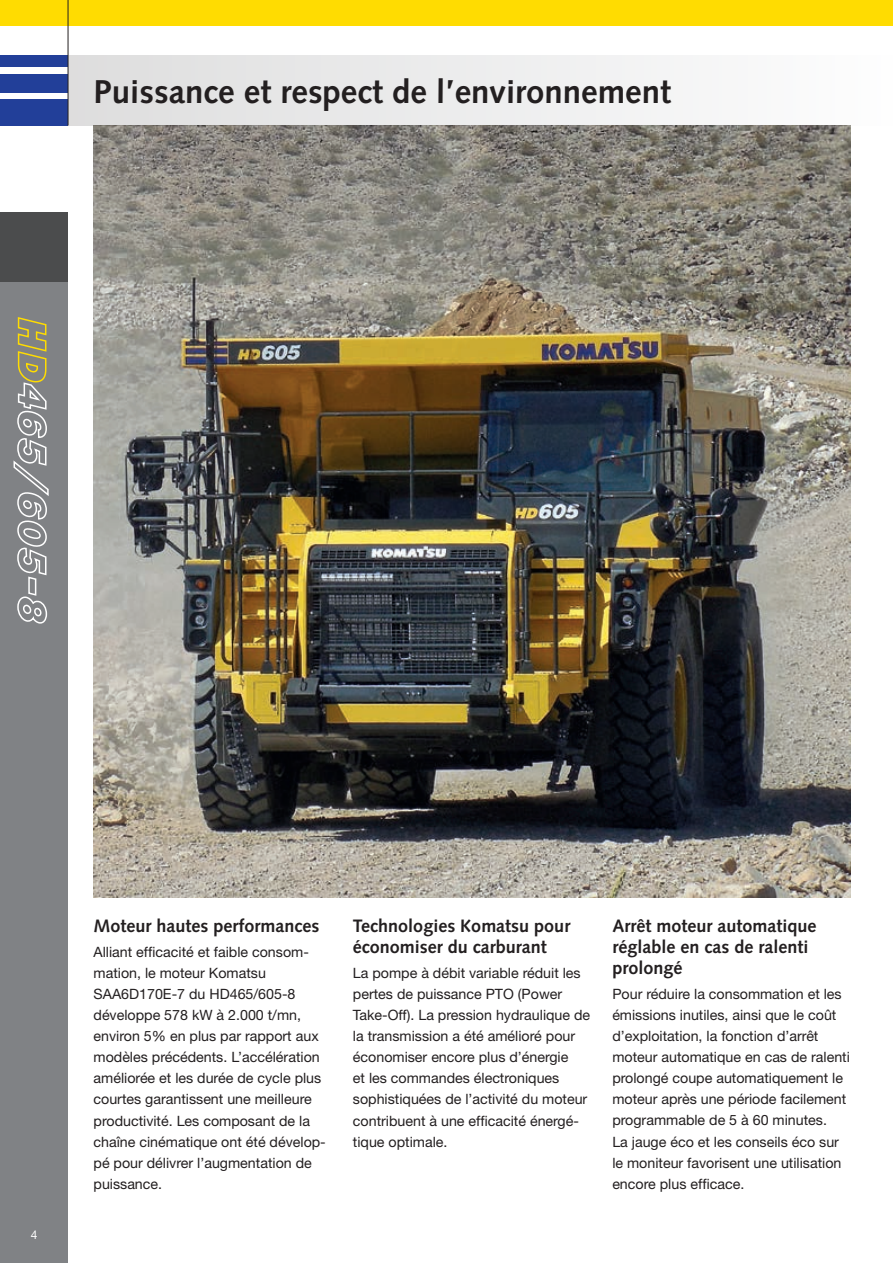
<style>
.page{position:relative;width:893px;height:1263px;background:#fff}
.page>*{position:absolute;margin:0;border:0;box-sizing:border-box;transform-origin:0 0}
.t1{font:700 33px "Syntax LTCE";color:#231f20}
.t2{font:700 18px/21px "Syntax LTCE";color:#231f20}
.t3{font:14.25px/21px "Helvetica Neue LT Pro";color:#231f20}
.t4{font:12px "Helvetica Neue LT Pro";color:#fff}
</style>
<div class="page">
<img style="left:94px;top:125px;width:756px;height:772px">
<div style="left:0;top:213px;width:68px;height:1050px;background:#808285"></div>
<div style="left:0;top:99px;width:68px;height:26px;background:#223f99"></div>
<div style="left:0;top:74px;width:68px;height:18px;background:#223f99"></div>
<div style="left:0;top:55px;width:68px;height:12px;background:#223f99"></div>
<div style="left:0;top:0;width:893px;height:26px;background:#ffdc01"></div>
<div style="left:0;top:213px;width:68px;height:69px;background:#4b4c4d"></div>
<div style="left:68px;top:55px;width:825px;height:70px;background:linear-gradient(to right,#ddddde,#fdfdfe)"></div>
<hr style="left:68px;top:0;width:1px;height:125px;background:#231f20">
<svg style="left:13px;top:317px;width:36px;height:307px"></svg>
<h1 class="t1" style="left:94px;top:73px;width:579px">Puissance et respect de l’environnement</h1>
<p class="t4" style="left:31px;top:1227px;width:8px">4</p>
<p class="t2" style="left:94px;top:915px;width:227px">Moteur hautes performances</p>
<p class="t3" style="left:94px;top:941px;width:234px">Alliant efficacité et faible consom&shy;mation, le moteur Komatsu<br>SAA6D170E-7 du HD465/605-8 développe 578 kW à 2.000 t/mn, environ 5% en plus par rapport aux modèles précédents. L’accélération améliorée et les durée de cycle plus courtes garantissent une meilleure productivité. Les composant de la chaîne cinématique ont été dévelop&shy;pé pour délivrer l’augmentation de puissance.</p>
<p class="t2" style="left:353px;top:915px;width:219px">Technologies Komatsu pour économiser du carburant</p>
<p class="t3" style="left:353px;top:962px;width:239px">La pompe à débit variable réduit les pertes de puissance PTO (Power Take‑Off). La pression hydraulique de la transmission a été amélioré pour économiser encore plus d’énergie<br>et les commandes électroniques sophistiquées de l’activité du moteur contribuent à une efficacité énergé&shy;tique optimale.</p>
<p class="t2" style="left:612px;top:915px;width:206px">Arrêt moteur automatique réglable en cas de ralenti prolongé</p>
<p class="t3" style="left:612px;top:983px;width:239px">Pour réduire la consommation et les émissions inutiles, ainsi que le coût d’exploitation, la fonction d’arrêt moteur automatique en cas de ralenti prolongé coupe automatiquement le moteur après une période facilement programmable de 5 à 60 minutes.<br>La jauge éco et les conseils éco sur le moniteur favorisent une utilisation encore plus efficace.</p>
</div>
